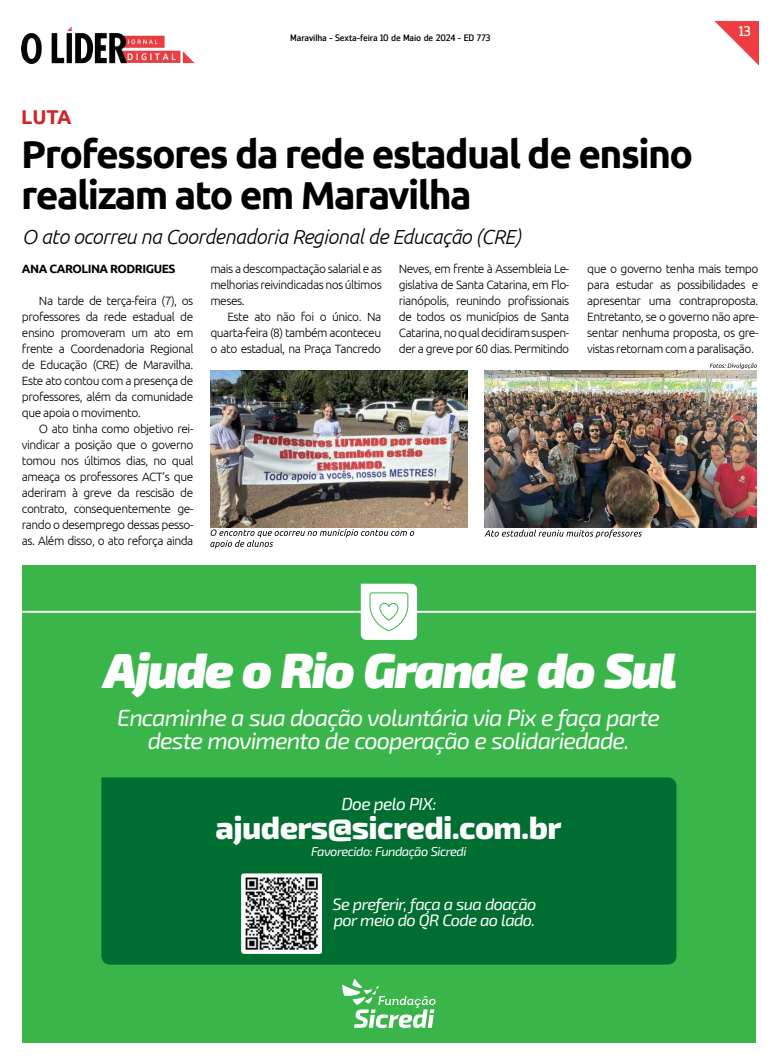
<style>
.page{position:relative;width:780px;height:1063px;background:#fff}
.page>*{position:absolute;margin:0;border:0;box-sizing:border-box;transform-origin:0 0}
.t1{font:italic 900 49.2px "Exo 2.0";letter-spacing:-.04em;color:#fff}
.t2{font:700 39px/41px "Ubuntu";letter-spacing:-.04em;color:#000}
.t3{font:800 31.9px "Exo 2.0";letter-spacing:-.02em;color:#fff}
.t4{font:italic 23.6px/22.7px "Exo 2.0";letter-spacing:-.04em;color:#fff;text-align:center}
.t5{font:italic 300 20.3px "Ubuntu";letter-spacing:-.02em;color:#000}
.t6{font:700 20px "Ubuntu";color:#d22229}
.t7{font:italic 17.4px "Exo 2.0";letter-spacing:-.04em;color:#fff}
.t8{font:italic 16.5px/15.9px "Exo 2.0";letter-spacing:-.04em;color:#fff}
.t9{font:14px "Zemestro Std";color:#fff}
.t10{font:italic 12.9px "Exo 2.0";letter-spacing:-.04em;color:#fff}
.t11{font:300 12px/16px "Ubuntu";letter-spacing:-.04em;color:#000;text-align:justify}
.t12{font:700 12px "Ubuntu";letter-spacing:-.04em;color:#000}
.t13{font:9.3px "Zemestro Std";letter-spacing:-.01em;color:#000}
</style>
<div class="page">
<img style="left:714px;top:21px;width:44px;height:44px">
<img style="left:22px;top:26px;width:172px;height:38px">
<div style="left:22px;top:565px;width:733px;height:478px;background:#39b54a"></div>
<hr style="left:22px;top:611px;width:733px;height:2px;background:#fff">
<svg style="left:361px;top:584px;width:56px;height:56px"></svg>
<svg style="left:342px;top:979px;width:93px;height:49px"></svg>
<div style="left:101px;top:777px;width:575px;height:188px;background:#006e30"></div>
<img style="left:242px;top:874px;width:79px;height:79px">
<img style="left:484px;top:371px;width:272px;height:156px">
<img style="left:210px;top:371px;width:257px;height:156px">
<svg style="left:210px;top:529px;width:204px;height:20px"></svg>
<svg style="left:484px;top:530px;width:158px;height:8px"></svg>
<svg style="left:709px;top:363px;width:47px;height:6px"></svg>
<p class="t13" style="left:290px;top:32px;width:202px">Maravilha - Sexta-feira 10 de Maio de 2024 - ED 773</p>
<p class="t9" style="left:738px;top:23px;width:14px">13</p>
<h3 class="t6" style="left:21px;top:105px;width:52px">LUTA</h3>
<h2 class="t2" style="left:21px;top:133px;width:673px">Professores da rede estadual de ensino realizam ato em Maravilha</h2>
<h3 class="t5" style="left:22px;top:224px;width:500px">O ato ocorreu na Coordenadoria Regional de Educação (CRE)</h3>
<p class="t12" style="left:22px;top:261px;width:155px">ANA CAROLINA RODRIGUES</p>
<p class="t11" style="left:22px;top:292px;width:173px;text-indent:17px">Na tarde de terça-feira (7), os professores da rede estadual de ensino promoveram um ato em frente a Coordenadoria Regional de Educação (CRE) de Maravilha.<br>Este ato contou com a presença de professores, além da comunidade que apoia o movimento.</p>
<p class="t11" style="left:22px;top:420px;width:173px;text-indent:17px">O ato tinha como objetivo rei&shy;vindicar a posição que o governo tomou nos últimos dias, no qual ameaça os professores ACT’s que aderiram à greve da rescisão de contrato, consequentemente ge&shy;rando o desemprego dessas pesso&shy;as. Além disso, o ato reforça ainda</p>
<p class="t11" style="left:399px;top:260px;width:172px">Neves, em frente à Assembleia Le&shy;gislativa de Santa Catarina, em Flo&shy;rianópolis, reunindo profissionais de todos os municípios de Santa Catarina, no qual decidiram suspen&shy;der a greve por 60 dias. Permitindo</p>
<p class="t11" style="left:587px;top:260px;width:173px">que o governo tenha mais tempo para estudar as possibilidades e apresentar uma contraproposta.<br>Entretanto, se o governo não apre&shy;sentar nenhuma proposta, os gre&shy;vistas retornam com a paralisação.</p>
<p class="t11" style="left:210px;top:260px;width:173px">mais a descompactação salarial e as melhorias reivindicadas nos últimos meses.</p>
<p class="t11" style="left:210px;top:308px;width:172px;text-indent:17px">Este ato não foi o único. Na quarta-feira (8) também aconteceu o ato estadual, na Praça Tancredo</p>
<h1 class="t1" style="left:104px;top:640px;width:575px">Ajude o Rio Grande do Sul</h1>
<h3 class="t4" style="left:117px;top:707px;width:544px">Encaminhe a sua doação voluntária via Pix e faça parte deste movimento de cooperação e solidariedade.</h3>
<h3 class="t7" style="left:341px;top:794px;width:96px">Doe pelo PIX:</h3>
<h3 class="t3" style="left:215px;top:808px;width:347px">ajuders@sicredi.com.br</h3>
<p class="t10" style="left:311px;top:843px;width:157px">Favorecido: Fundação Sicredi</p>
<h3 class="t8" style="left:332px;top:896px;width:205px">Se preferir, faça a sua doação por meio do QR Code ao lado.</h3>
</div>
